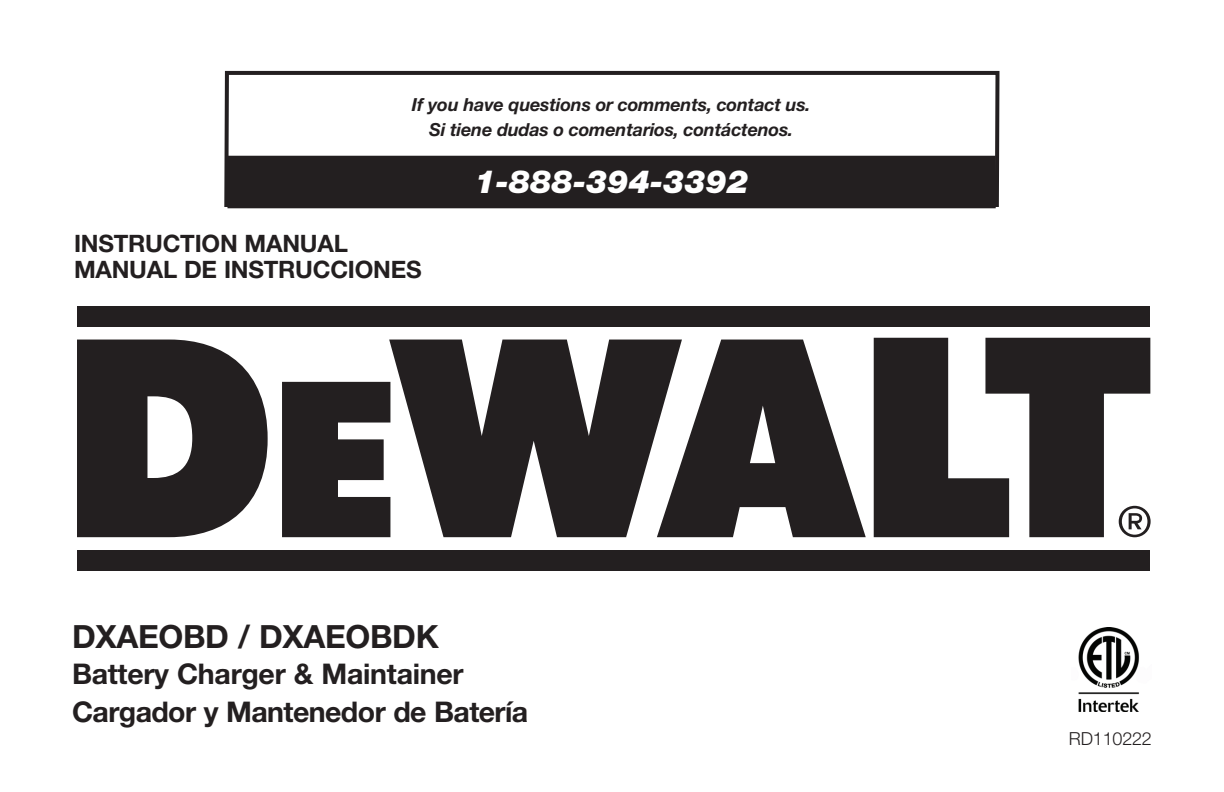
<style>
.page{position:relative;width:1224px;height:792px;background:#fff}
.page>*{position:absolute;margin:0;border:0;box-sizing:border-box;transform-origin:0 0}
.t1{font:700 32px "Helvetica Neue LT Std";letter-spacing:-.01em;color:#231f20}
.t2{font:italic 900 32px "Helvetica Neue LT Std";color:#fff}
.t3{font:700 28.4px/38px "Helvetica Neue LT Std";letter-spacing:-.02em;color:#231f20}
.t4{font:700 24px/26px "Helvetica Neue LT Std";letter-spacing:-.01em;color:#231f20}
.t5{font:italic 700 18px/25.6px "Helvetica Neue LT Std";letter-spacing:-.01em;color:#231f20;text-align:center}
.t6{font:300 18px "Helvetica Neue LT Std";letter-spacing:-.01em;color:#231f20}
</style>
<div class="page">
<div style="left:77px;top:307px;width:1073px;height:20px;background:#231f20"></div>
<div style="left:77px;top:550px;width:1073px;height:20px;background:#231f20"></div>
<svg style="left:682px;top:340px;width:184px;height:197px;fill:#231f20"></svg>
<svg style="left:389px;top:340px;width:293px;height:197px;fill:#231f20"></svg>
<svg style="left:282px;top:382px;width:108px;height:155px;background:#3c3839"></svg>
<svg style="left:77px;top:340px;width:191px;height:197px"></svg>
<svg style="left:874px;top:338px;width:277px;height:199px"></svg>
<svg style="left:224px;top:70px;width:776px;height:139px"></svg>
<div style="left:229px;top:158px;width:765px;height:48px;background:#231f20"></div>
<div style="left:227px;top:156px;width:769px;height:52px;border:4px solid #231f20"></div>
<img style="left:1078px;top:627px;width:61px;height:85px">
<p class="t5" style="left:412px;top:91px;width:400px">If you have questions or comments, contact us.<br>Si tiene dudas o comentarios, contáctenos.</p>
<h1 class="t2" style="left:474px;top:162px;width:276px">1-888-394-3392</h1>
<h3 class="t4" style="left:74px;top:230px;width:349px">INSTRUCTION MANUAL<br>MANUAL DE INSTRUCCIONES</h3>
<h1 class="t1" style="left:72px;top:617px;width:368px">DXAEOBD / DXAEOBDK</h1>
<h2 class="t3" style="left:72px;top:654px;width:458px">Battery Charger &amp; Maintainer<br>Cargador y Mantenedor de Batería</h2>
<p class="t6" style="left:1069px;top:727px;width:85px">RD110222</p>
</div>
